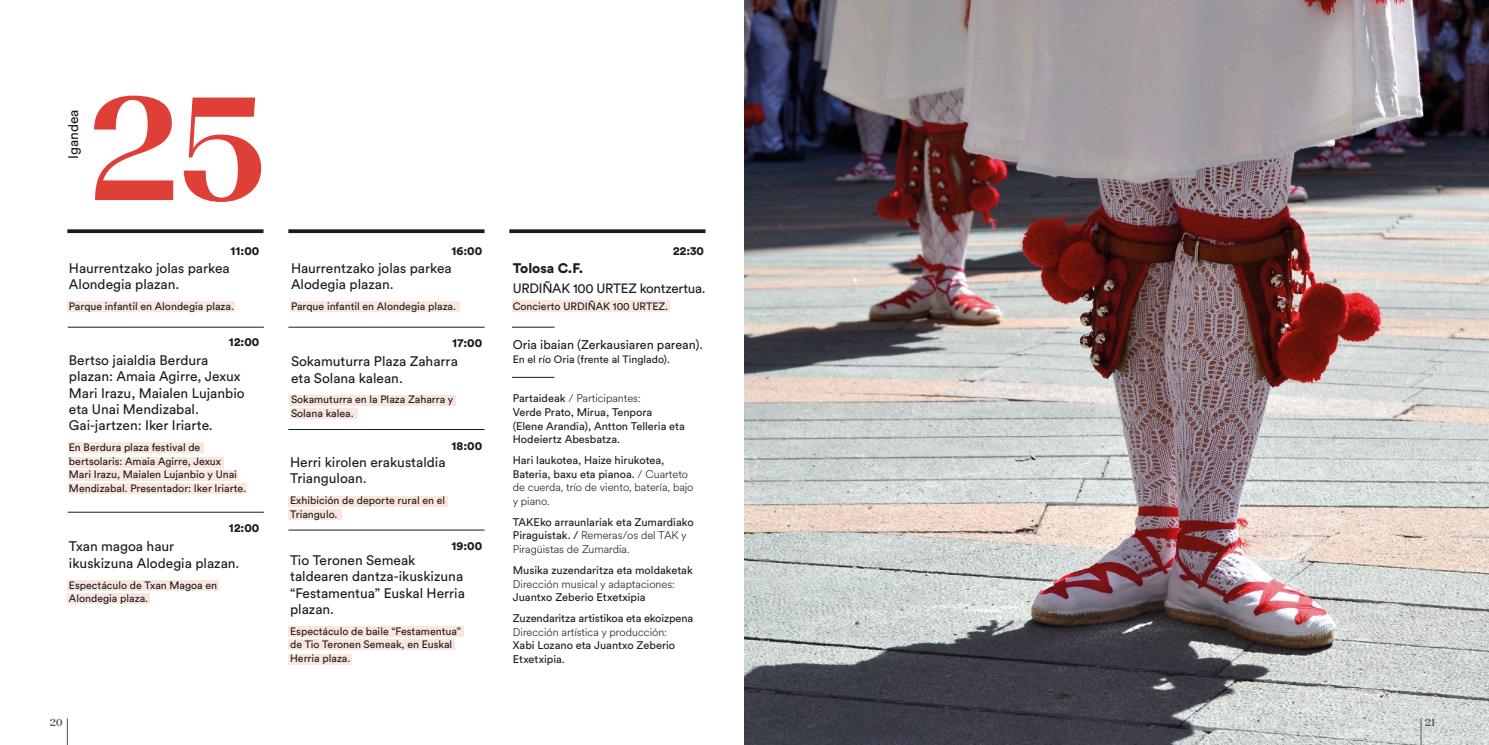
<style>
.page{position:relative;width:1489px;height:745px;background:#fff}
.page>*{position:absolute;margin:0;border:0;box-sizing:border-box;transform-origin:0 0}
.t1{font:700 127.88px "WT Volkolak Serif Display";color:#de3f37}
.t2{font:13.75px/16.2px "Circular Std";color:#1c1c1a}
.t3{font:900 13.75px "Circular Std";color:#1c1c1a}
.t4{font:13.38px "Circular Std";letter-spacing:-.02em;color:#1c1c1a}
.t5{font:12.5px "Circular Std";color:#1c1c1a}
.t6{font:900 11.88px "Circular Std";color:#1c1c1a}
.t7{font:11px/13.6px "Circular Std";color:#1c1c1a}
.t8{font:300 11px/13.6px "Circular Spotify Text";color:#1c1c1a}
.t9{font:10.62px/13.8px "Circular Std";color:#1c1c1a}
.t10{font:700 8.75px "WT Volkolak Serif Display";color:#565655}
.s1{font-family:"Circular Std";font-weight:400}
.s2{font-family:"Circular Spotify Text";font-weight:300}
</style>
<div class="page">
<svg style="left:67px;top:718px;width:1px;height:26px"></svg>
<img style="left:744px;top:0;width:744px;height:744px">
<svg style="left:1420px;top:718px;width:1px;height:26px"></svg>
<div style="left:511px;top:300px;width:158px;height:11px;background:#fbe6df"></div>
<svg style="left:67px;top:229px;width:196px;height:4px"></svg>
<svg style="left:288px;top:229px;width:196px;height:4px"></svg>
<svg style="left:509px;top:229px;width:196px;height:4px"></svg>
<hr style="left:512px;top:326px;width:42px;height:1px;background:#1c1c1a">
<hr style="left:512px;top:376px;width:42px;height:1px;background:#1c1c1a">
<hr style="left:288px;top:429px;width:196px;height:1px;background:#1c1c1a">
<hr style="left:288px;top:326px;width:196px;height:1px;background:#1c1c1a">
<hr style="left:288px;top:529px;width:196px;height:1px;background:#1c1c1a">
<div style="left:67px;top:301px;width:168px;height:11px;background:#fbe6df"></div>
<div style="left:290px;top:301px;width:169px;height:11px;background:#fbe6df"></div>
<div style="left:290px;top:395px;width:166px;height:10px;background:#fbe6df"></div>
<div style="left:290px;top:408px;width:67px;height:10px;background:#fbe6df"></div>
<hr style="left:68px;top:326px;width:196px;height:1px;background:#1c1c1a">
<hr style="left:68px;top:511px;width:196px;height:1px;background:#1c1c1a">
<div style="left:68px;top:442px;width:135px;height:11px;background:#fbe6df"></div>
<div style="left:68px;top:456px;width:156px;height:11px;background:#fbe6df"></div>
<div style="left:68px;top:469px;width:170px;height:11px;background:#fbe6df"></div>
<div style="left:68px;top:483px;width:179px;height:11px;background:#fbe6df"></div>
<div style="left:288px;top:495px;width:159px;height:11px;background:#fbe6df"></div>
<div style="left:288px;top:508px;width:53px;height:11px;background:#fbe6df"></div>
<div style="left:288px;top:626px;width:175px;height:10px;background:#fbe6df"></div>
<div style="left:288px;top:653px;width:64px;height:11px;background:#fbe6df"></div>
<div style="left:288px;top:639px;width:166px;height:10px;background:#fbe6df"></div>
<div style="left:67px;top:580px;width:152px;height:10px;background:#fbe6df"></div>
<div style="left:67px;top:593px;width:83px;height:10px;background:#fbe6df"></div>
<p class="t2" style="left:65px;top:159px;width:51px;rotate:-90deg">Igandea</p>
<h1 class="t1" style="left:89px;top:61px;width:180px">25</h1>
<p class="t6" style="left:230px;top:242px;width:30px">11:00</p>
<p class="t6" style="left:673px;top:242px;width:32px">22:30</p>
<p class="t6" style="left:451px;top:242px;width:32px">16:00</p>
<p class="t2" style="left:69px;top:260px;width:162px">Haurrentzako jolas parkea<br>Alondegia plazan.</p>
<p class="t9" style="left:69px;top:299px;width:167px">Parque infantil en Alondegia plaza.</p>
<p class="t2" style="left:291px;top:260px;width:162px">Haurrentzako jolas parkea<br>Alodegia plazan.</p>
<p class="t9" style="left:291px;top:299px;width:167px">Parque infantil en Alondegia plaza.</p>
<p class="t6" style="left:452px;top:335px;width:31px">17:00</p>
<p class="t2" style="left:291px;top:353px;width:168px">Sokamuturra Plaza Zaharra eta Solana kalean.</p>
<p class="t9" style="left:291px;top:392px;width:164px">Sokamuturra en la Plaza Zaharra y<br>Solana kalea.</p>
<p class="t6" style="left:229px;top:333px;width:32px">12:00</p>
<p class="t2" style="left:69px;top:351px;width:177px">Bertso jaialdia Berdura plazan: Amaia Agirre, Jexux<br>Mari Irazu, Maialen Lujanbio eta Unai Mendizabal.<br>Gai-jartzen: Iker Iriarte.</p>
<p class="t9" style="left:69px;top:440px;width:179px">En Berdura plaza festival de bertsolaris: Amaia Agirre, Jexux<br>Mari Irazu, Maialen Lujanbio y Unai Mendizabal. Presentador: Iker Iriarte.</p>
<p class="t6" style="left:451px;top:437px;width:32px">18:00</p>
<p class="t2" style="left:290px;top:453px;width:157px">Herri kirolen erakustaldia<br>Trianguloan.</p>
<p class="t9" style="left:290px;top:493px;width:157px">Exhibición de deporte rural en el<br>Triangulo.</p>
<p class="t6" style="left:229px;top:519px;width:32px">12:00</p>
<p class="t2" style="left:69px;top:538px;width:172px">Txan magoa haur ikuskizuna Alodegia plazan.</p>
<p class="t9" style="left:69px;top:577px;width:150px">Espectáculo de Txan Magoa en<br>Alondegia plaza.</p>
<p class="t6" style="left:451px;top:538px;width:32px">19:00</p>
<p class="t2" style="left:290px;top:551px;width:176px">Tio Teronen Semeak taldearen dantza-ikuskizuna “Festamentua” Euskal Herria plazan.</p>
<p class="t9" style="left:290px;top:623px;width:172px">Espectáculo de baile “Festamentua” de Tio Teronen Semeak, en Euskal<br>Herria plaza.</p>
<p class="t3" style="left:513px;top:258px;width:72px">Tolosa C.F.</p>
<p class="t4" style="left:513px;top:280px;width:194px">URDIÑAK 100 URTEZ kontzertua.</p>
<p class="t9" style="left:513px;top:299px;width:157px">Concierto URDIÑAK 100 URTEZ.</p>
<p class="t5" style="left:513px;top:336px;width:192px">Oria ibaian (Zerkausiaren parean).</p>
<p class="t9" style="left:513px;top:351px;width:159px">En el río Oria (frente al Tinglado).</p>
<p class="t8" style="left:513px;top:391px;width:129px"><span class="s1">Partaideak</span> / Participantes:</p>
<p class="t7" style="left:513px;top:405px;width:173px">Verde Prato, Mirua, Tenpora (Elene Arandia), Antton Telleria eta<br>Hodeiertz Abesbatza.</p>
<p class="t7" style="left:513px;top:453px;width:177px">Hari laukotea, Haize hirukotea,<br>Bateria, baxu eta pianoa. <span class="s2">/ Cuarteto</span></p>
<p class="t8" style="left:513px;top:480px;width:182px">de cuerda, trío de viento, batería, bajo y piano.</p>
<p class="t7" style="left:513px;top:514px;width:182px">TAKEko arraunlariak eta Zumardiako</p>
<p class="t8" style="left:513px;top:528px;width:175px"><span class="s1">Piraguistak. /</span> Remeras/os del TAK y<br>Piragüistas de Zumardia.</p>
<p class="t7" style="left:513px;top:562px;width:181px">Musika zuzendaritza eta moldaketak</p>
<p class="t8" style="left:513px;top:576px;width:163px">Dirección musical y adaptaciones:</p>
<p class="t7" style="left:513px;top:586px;width:182px;line-height:20.8px">Juantxo Zeberio Etxetxipia<br>Zuzendaritza artistikoa eta ekoizpena</p>
<p class="t8" style="left:513px;top:625px;width:156px">Dirección artística y producción:</p>
<p class="t7" style="left:513px;top:638px;width:164px">Xabi Lozano eta Juantxo Zeberio<br>Etxetxipia.</p>
<p class="t10" style="left:50px;top:716px;width:15px">20</p>
<p class="t10" style="left:1424px;top:716px;width:12px">21</p>
</div>
